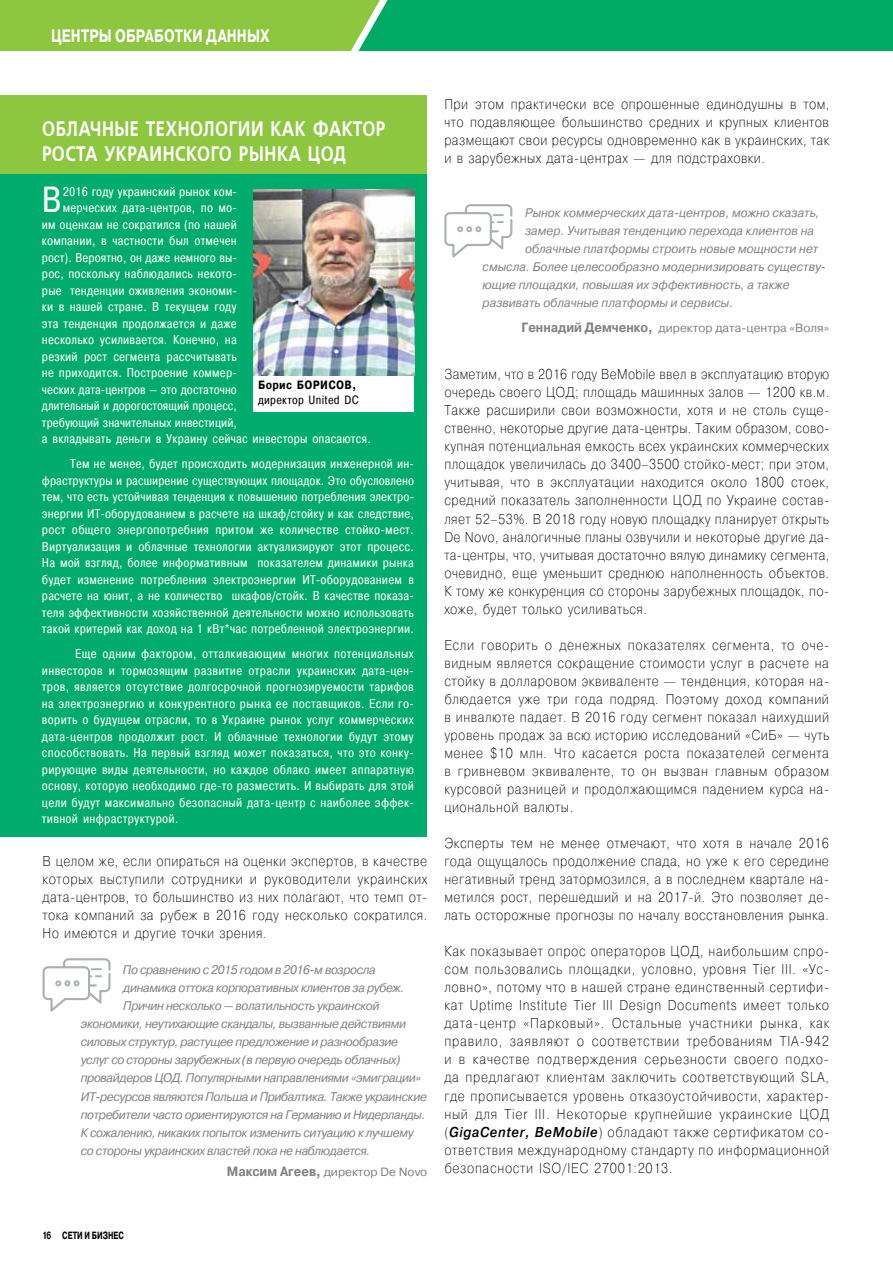
<style>
.page{position:relative;width:893px;height:1263px;background:#fff}
.page>*{position:absolute;margin:0;border:0;box-sizing:border-box;transform-origin:0 0}
.t1{font:36.3px "Pragmatica Cond";color:#fff}
.t2{font:600 21px/25.5px "Free Set";letter-spacing:.035em;color:#fff;scale:.8 1}
.t3{font:700 18px "Pragmatica";letter-spacing:.01em;color:#fff;scale:.75 1}
.t4{font:200 14.25px/18px "Pragmatica";letter-spacing:.035em;color:#000;text-align:justify;scale:.89 1}
.t5{font:200 14.25px/18px "Pragmatica";letter-spacing:.035em;color:#000;text-align:justify;scale:.88 1}
.t6{font:200 14.25px/18px "Pragmatica";letter-spacing:.035em;color:#000;text-align:justify;scale:.9 1}
.t7{font:12.75px/16.5px "Pragmatica Cond";letter-spacing:.015em;color:#fff;text-align:justify}
.t8{font:italic 12.45px "Pragmatica";letter-spacing:-.03em;color:#808285;scale:.95 1}
.t9{font:italic 12.45px "Pragmatica";color:#808285;scale:.95 1}
.t10{font:12px "Pragmatica";color:#808285}
.t11{font:12px "Pragmatica Cond";letter-spacing:.025em;color:#000}
.t12{font:700 12px "Pragmatica Cond";letter-spacing:.025em;color:#000}
.t13{font:700 10.5px "Pragmatica";color:#000;scale:.7 1}
.s1{font-weight:700;font-size:13.5px}
.s2{font-weight:500;font-style:italic}
</style>
<div class="page">
<svg style="left:0;top:0;width:893px;height:51px;background:#3bb556"></svg>
<svg style="left:43px;top:958px;width:68px;height:54px"></svg>
<svg style="left:444px;top:204px;width:68px;height:54px"></svg>
<div style="left:0;top:174px;width:427px;height:663px;background:#00ab6e"></div>
<div style="left:0;top:95px;width:427px;height:79px;background:#8dc63f"></div>
<div style="left:254px;top:189px;width:160px;height:223px;background:#fff"></div>
<img style="left:254px;top:190px;width:160px;height:185px">
<h3 class="t3" style="left:51px;top:24px;width:293px">Центры обработки данн ых</h3>
<h2 class="t2" style="left:42px;top:116px;width:431px">Облачные технологии как фактор роста украинского рынка ЦОД</h2>
<h1 class="t1" style="left:42px;top:177px;width:22px">В</h1>
<p class="t7" style="left:63px;top:183px;width:176px">2016 году украинский рынок ком-</p>
<p class="t7" style="left:63px;top:200px;width:175px">мерческих дата-центров, по мо-</p>
<p class="t7" style="left:42px;top:216px;width:196px">им оценкам не сократился (по нашей</p>
<p class="t7" style="left:42px;top:233px;width:196px">компании, в частности был отмечен</p>
<p class="t7" style="left:42px;top:249px;width:196px">рост). Вероятно, он даже немного вы-</p>
<p class="t7" style="left:42px;top:266px;width:196px">рос, поскольку наблюдались некото-</p>
<p class="t7" style="left:42px;top:282px;width:196px">рые тенденции оживления экономи-</p>
<p class="t7" style="left:42px;top:299px;width:196px">ки в нашей стране. В текущем году</p>
<p class="t7" style="left:42px;top:315px;width:196px">эта тенденция продолжается и даже</p>
<p class="t7" style="left:42px;top:332px;width:196px">несколько усиливается. Конечно, на</p>
<p class="t7" style="left:42px;top:348px;width:196px">резкий рост сегмента рассчитывать</p>
<p class="t7" style="left:42px;top:365px;width:196px">не приходится. Построение коммер-</p>
<p class="t7" style="left:42px;top:381px;width:196px">ческих дата-центров — это достаточно</p>
<p class="t7" style="left:42px;top:398px;width:196px">длительный и дорогостоящий процесс,</p>
<p class="t7" style="left:42px;top:414px;width:197px">требующий значительных инвестиций,</p>
<p class="t7" style="left:42px;top:431px;width:330px">а вкладывать деньги в Украину сейчас инвесторы опасаются.</p>
<p class="t7" style="left:42px;top:456px;width:374px;text-indent:28px">Тем не менее, будет происходить модернизация инженерной ин&shy;фраструктуры и расширение существующих площадок. Это обусловлено тем, что есть устойчивая тенденция к повышению потребления электро&shy;энергии ИТ-оборудованием в расчете на шкаф/стойку и как следствие, рост общего энергопотребния притом же количестве стойко-мест.<br>Виртуализация и облачные технологии актуализируют этот процесс.<br>На мой взгляд, более информативным показателем динамики рынка будет изменение потребления электроэнергии ИТ-оборудованием в расчете на юнит, а не количество шкафов/стойк. В качестве показа&shy;теля эффективности хозяйственной деятельности можно использовать такой критерий как доход на 1 кВт*час потребленной электроэнергии.</p>
<p class="t7" style="left:42px;top:646px;width:374px;text-indent:33px">Еще одним фактором, отталкивающим многих потенциальных инвесторов и тормозящим развитие отрасли украинских дата-цен&shy;тров, является отсутствие долгосрочной прогнозируемости тарифов на электроэнергию и конкурентного рынка ее поставщиков. Если го&shy;ворить о будущем отрасли, то в Украине рынок услуг коммерческих дата-центров продолжит рост. И облачные технологии будут этому способствовать. На первый взгляд может показаться, что это конку&shy;рирующие виды деятельности, но каждое облако имеет аппаратную основу, которую необходимо где-то разместить. И выбирать для этой цели будут максимально безопасный дата-центр с наиболее эффек&shy;тивной инфраструктурой.</p>
<p class="t12" style="left:258px;top:377px;width:100px">Борис БОРИСОВ,</p>
<p class="t11" style="left:258px;top:392px;width:102px">директор United DC</p>
<p class="t4" style="left:43px;top:852px;width:434px">В целом же, если опираться на оценки экспертов, в качестве которых выступили сотрудники и руководители украинских дата-центров, то большинство из них полагают, что темп от&shy;тока компаний за рубеж в 2016 году несколько сократился.<br>Но имеются и другие точки зрения.</p>
<p class="t8" style="left:123px;top:962px;width:268px">По сравнению с 2015 годом в 2016-м возросла</p>
<p class="t8" style="left:123px;top:980px;width:297px">динамика оттока корпоративных клиентов за рубеж.</p>
<p class="t8" style="left:123px;top:998px;width:271px">Причин несколько — волатильность украинской</p>
<p class="t8" style="left:81px;top:1016px;width:344px">экономики, неутихающие скандалы, вызванные действиями</p>
<p class="t8" style="left:81px;top:1034px;width:336px">силовых структур, растущее предложение и разнообразие</p>
<p class="t8" style="left:81px;top:1052px;width:338px">услуг со стороны зарубежных (в первую очередь облачных)</p>
<p class="t8" style="left:81px;top:1070px;width:360px">провайдеров ЦОД. Популярными направлениями «эмиграции»</p>
<p class="t8" style="left:81px;top:1088px;width:366px">ИТ-ресурсов являются Польша и Прибалтика. Также украинские</p>
<p class="t8" style="left:81px;top:1106px;width:364px">потребители часто ориентируются на Германию и Нидерланды.</p>
<p class="t8" style="left:81px;top:1124px;width:352px">К сожалению, никаких попыток изменить ситуацию к лучшему</p>
<p class="t8" style="left:81px;top:1142px;width:306px">со стороны украинских властей пока не наблюдается.</p>
<p class="t10" style="left:227px;top:1164px;width:202px"><span class="s1">Максим Агеев,</span> директор De Novo</p>
<p class="t4" style="left:444px;top:95px;width:434px">При этом практически все опрошенные единодушны в том, что подавляющее большинство средних и крупных клиентов размещают свои ресурсы одновременно как в украинских, так и в зарубежных дата-центрах — для подстраховки.</p>
<p class="t9" style="left:525px;top:205px;width:312px">Рынок коммерческих дата-центров, можно сказать,</p>
<p class="t9" style="left:525px;top:223px;width:306px">замер. Учитывая тенденцию перехода клиентов на</p>
<p class="t9" style="left:525px;top:241px;width:310px">облачные платформы строить новые мощности нет</p>
<p class="t9" style="left:483px;top:259px;width:363px">смысла. Более целесообразно модернизировать существу-</p>
<p class="t9" style="left:483px;top:277px;width:325px">ющие площадки, повышая их эффективность, а также</p>
<p class="t9" style="left:483px;top:295px;width:265px">развивать облачные платформы и сервисы.</p>
<p class="t10" style="left:522px;top:321px;width:309px"><span class="s1">Геннадий Демченко,</span> директор дата-центра «Воля»</p>
<p class="t5" style="left:444px;top:365px;width:439px">Заметим, что в 2016 году BeMobile ввел в эксплуатацию вторую очередь своего ЦОД; площадь машинных залов — 1200 кв.м.<br>Также расширили свои возможности, хотя и не столь суще&shy;ственно, некоторые другие дата-центры. Таким образом, сово&shy;купная потенциальная емкость всех украинских коммерческих площадок увеличилась до 3400–3500 стойко-мест; при этом, учитывая, что в эксплуатации находится около 1800 стоек, средний показатель заполненности ЦОД по Украине состав&shy;ляет 52–53%. В 2018 году новую площадку планирует открыть De Novo, аналогичные планы озвучили и некоторые другие да&shy;та-центры, что, учитывая достаточно вялую динамику сегмента, очевидно, еще уменьшит среднюю наполненность объектов.<br>К тому же конкуренция со стороны зарубежных площадок, по&shy;хоже, будет только усиливаться.</p>
<p class="t6" style="left:444px;top:635px;width:429px">Если говорить о денежных показателях сегмента, то оче&shy;видным является сокращение стоимости услуг в расчете на стойку в долларовом эквиваленте — тенденция, которая на&shy;блюдается уже три года подряд. Поэтому доход компаний в инвалюте падает. В 2016 году сегмент показал наихудший уровень продаж за всю историю исследований «СиБ» — чуть менее $10 млн. Что касается роста показателей сегмента в гривневом эквиваленте, то он вызван главным образом курсовой разницей и продолжающимся падением курса на&shy;циональной валюты.</p>
<p class="t4" style="left:444px;top:834px;width:434px">Эксперты тем не менее отмечают, что хотя в начале 2016 года ощущалось продолжение спада, но уже к его середине негативный тренд затормозился, а в последнем квартале на&shy;метился рост, перешедший и на 2017-й. Это позволяет де&shy;лать осторожные прогнозы по началу восстановления рынка.</p>
<p class="t4" style="left:444px;top:942px;width:434px">Как показывает опрос операторов ЦОД, наибольшим спро&shy;сом пользовались площадки, условно, уровня Tier III. «Ус&shy;ловно», потому что в нашей стране единственный сертифи&shy;кат Uptime Institute Tier III Design Documents имеет только дата-центр «Парковый». Остальные участники рынка, как правило, заявляют о соответствии требованиям TIA-942 и в качестве подтверждения серьезности своего подхо&shy;да предлагают клиентам заключить соответствующий SLA, где прописывается уровень отказоустойчивости, характер&shy;ный для Tier III. Некоторые крупнейшие украинские ЦОД (<span class="s2">GigaCenter, BeMobile</span>) обладают также сертификатом со&shy;ответствия международному стандарту по информационной безопасности ISO/IEC 27001:2013.</p>
<p class="t13" style="left:43px;top:1228px;width:118px">16 СЕТИ И БИЗНЕС</p>
</div>
